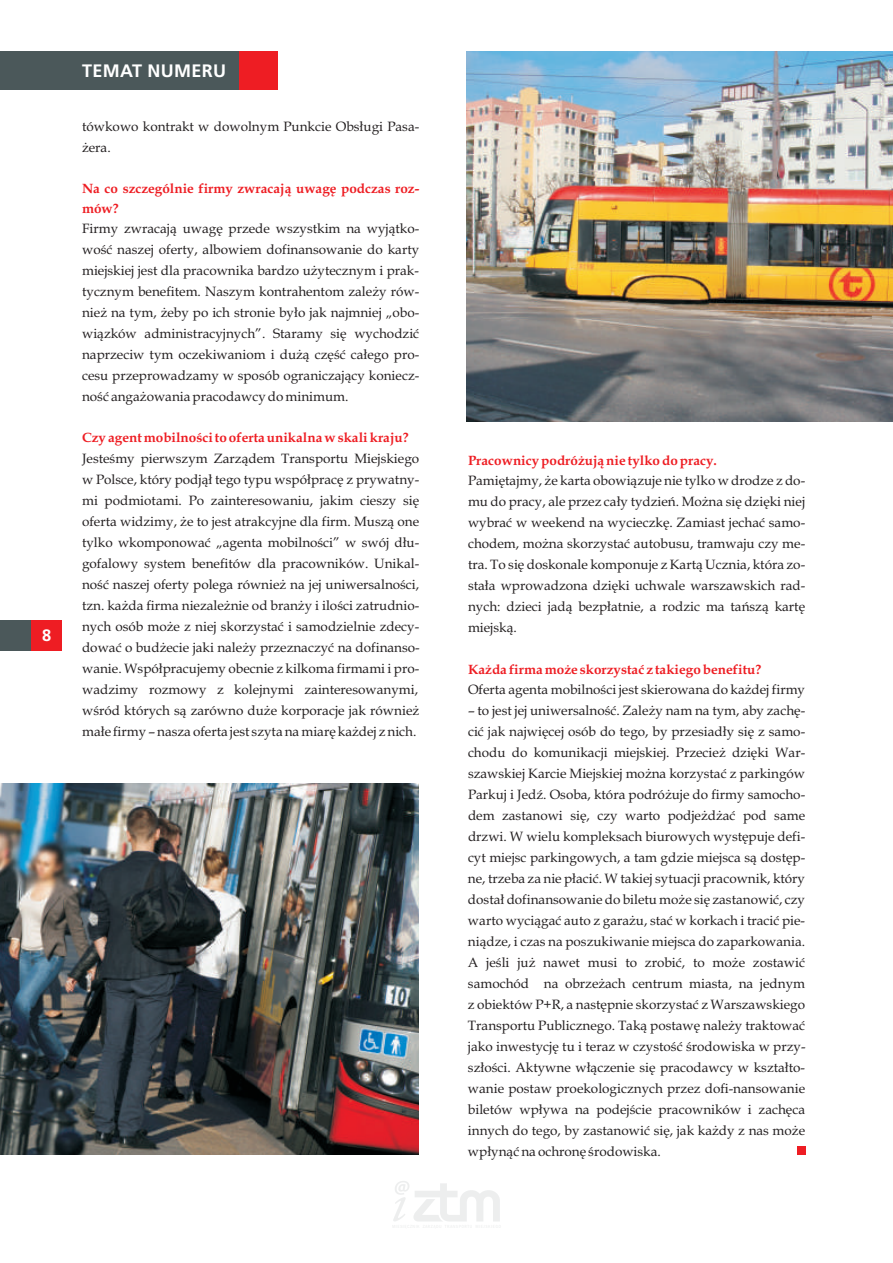
<style>
.page{position:relative;width:893px;height:1263px;background:#fff}
.page>*{position:absolute;margin:0;border:0;box-sizing:border-box;transform-origin:0 0}
.t1{font:700 18px "Frutiger LT Com";letter-spacing:.02em;color:#fff}
.t2{font:700 16.5px "Frutiger LT Com";color:#fff}
.t3{font:13.5px/21px "Book Antiqua";color:#231f20;text-align:justify}
.t4{font:700 13.5px/20.1px "Book Antiqua";color:#ee1d23}
</style>
<div class="page">
<div style="left:31px;top:620px;width:30px;height:31px;background:#ee1d23"></div>
<div style="left:0;top:51px;width:239px;height:39px;background:#4b585a"></div>
<div style="left:239px;top:51px;width:39px;height:39px;background:#ee1d23"></div>
<div style="left:0;top:620px;width:31px;height:31px;background:#4b585a"></div>
<svg style="left:393px;top:1181px;width:107px;height:40px"></svg>
<div style="left:797px;top:1146px;width:8px;height:8px;background:#ee1d23"></div>
<img style="left:0;top:783px;width:418px;height:371px">
<img style="left:466px;top:51px;width:427px;height:371px">
<p class="t2" style="left:42px;top:629px;width:11px">8</p>
<h1 class="t1" style="left:82px;top:63px;width:146px">TEMAT NUMERU</h1>
<p class="t3" style="left:82px;top:118px;width:339px">tówkowo kontrakt w dowolnym Punkcie Obsługi Pasa&shy;żera.</p>
<p class="t4" style="left:82px;top:179px;width:339px">Na co szczególnie firmy zwracają uwagę podczas roz&shy;mów?</p>
<p class="t3" style="left:82px;top:220px;width:339px">Firmy zwracają uwagę przede wszystkim na wyjątko&shy;wość naszej oferty, albowiem dofinansowanie do karty miejskiej jest dla pracownika bardzo użytecznym i prak&shy;tycznym benefitem. Naszym kontrahentom zależy rów&shy;nież na tym, żeby po ich stronie było jak najmniej „obo&shy;wiązków administracyjnych”. Staramy się wychodzić naprzeciw tym oczekiwaniom i dużą część całego pro&shy;cesu przeprowadzamy w sposób ograniczający koniecz&shy;ność angażowania pracodawcy do minimum.</p>
<p class="t4" style="left:82px;top:429px;width:328px">Czy agent mobilności to oferta unikalna w skali kraju?</p>
<p class="t3" style="left:82px;top:450px;width:339px">Jesteśmy pierwszym Zarządem Transportu Miejskiego w Polsce, który podjął tego typu współpracę z prywatny&shy;mi podmiotami. Po zainteresowaniu, jakim cieszy się oferta widzimy, że to jest atrakcyjne dla firm. Muszą one tylko wkomponować „agenta mobilności” w swój dłu&shy;gofalowy system benefitów dla pracowników. Unikal&shy;ność naszej oferty polega również na jej uniwersalności, tzn. każda firma niezależnie od branży i ilości zatrudnio&shy;nych osób może z niej skorzystać i samodzielnie zdecy&shy;dować o budżecie jaki należy przeznaczyć na dofinanso&shy;wanie. Współpracujemy obecnie z kilkoma firmami i pro&shy;wadzimy rozmowy z kolejnymi zainteresowanymi, wśród których są zarówno duże korporacje jak również małe firmy – nasza oferta jest szyta na miarę każdej z nich.</p>
<p class="t4" style="left:468px;top:452px;width:250px">Pracownicy podróżują nie tylko do pracy.</p>
<p class="t3" style="left:468px;top:472px;width:339px">Pamiętajmy, że karta obowiązuje nie tylko w drodze z do&shy;mu do pracy, ale przez cały tydzień. Można się dzięki niej wybrać w weekend na wycieczkę. Zamiast jechać samo&shy;chodem, można skorzystać autobusu, tramwaju czy me&shy;tra. To się doskonale komponuje z Kartą Ucznia, która zo&shy;stała wprowadzona dzięki uchwale warszawskich rad&shy;nych: dzieci jadą bezpłatnie, a rodzic ma tańszą kartę miejską.</p>
<p class="t4" style="left:468px;top:660px;width:295px">Każda firma może skorzystać z takiego benefitu?</p>
<p class="t3" style="left:468px;top:681px;width:339px">Oferta agenta mobilności jest skierowana do każdej firmy</p>
<p class="t3" style="left:468px;top:702px;width:339px">– to jest jej uniwersalność. Zależy nam na tym, aby zachę&shy;cić jak najwięcej osób do tego, by przesiadły się z samo&shy;chodu do komunikacji miejskiej. Przecież dzięki War&shy;szawskiej Karcie Miejskiej można korzystać z parkingów Parkuj i Jedź. Osoba, która podróżuje do firmy samocho&shy;dem zastanowi się, czy warto podjeżdżać pod same drzwi. W wielu kompleksach biurowych występuje defi&shy;cyt miejsc parkingowych, a tam gdzie miejsca są dostęp&shy;ne, trzeba za nie płacić. W takiej sytuacji pracownik, który dostał dofinansowanie do biletu może się zastanowić, czy warto wyciągać auto z garażu, stać w korkach i tracić pie&shy;niądze, i czas na poszukiwanie miejsca do zaparkowania.<br>A jeśli już nawet musi to zrobić, to może zostawić samochód na obrzeżach centrum miasta, na jednym z obiektów P+R, a następnie skorzystać z Warszawskiego Transportu Publicznego. Taką postawę należy traktować jako inwestycję tu i teraz w czystość środowiska w przy&shy;szłości. Aktywne włączenie się pracodawcy w kształto&shy;wanie postaw proekologicznych przez dofi-nansowanie biletów wpływa na podejście pracowników i zachęca innych do tego, by zastanowić się, jak każdy z nas może wpłynąć na ochronę środowiska.</p>
</div>
